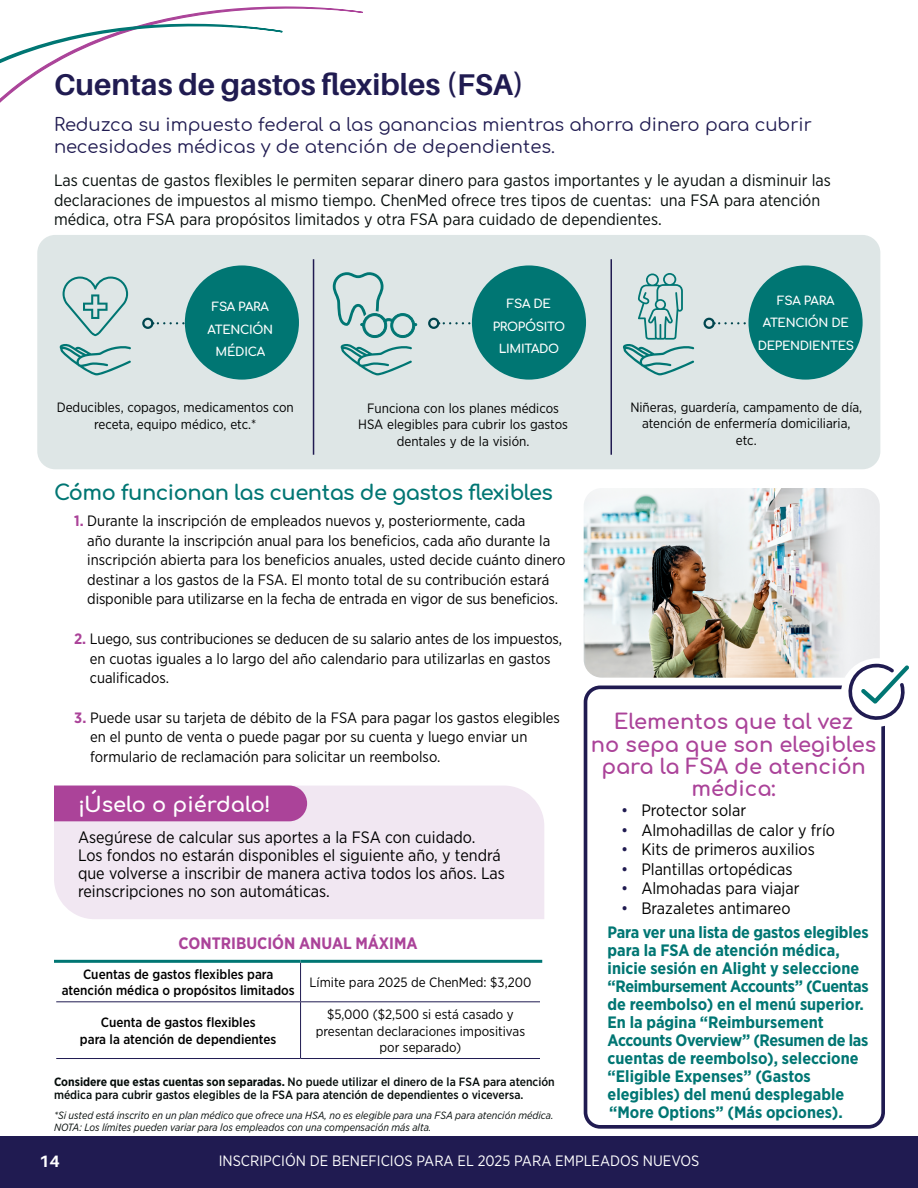
<style>
.page{position:relative;width:918px;height:1188px;background:#fff}
.page>*{position:absolute;margin:0;border:0;box-sizing:border-box;transform-origin:0 0}
.t1{font:700 30px "Aileron";color:#201b51}
.t2{font:700 21px/22.5px "Comfortaa";color:#ab4399;text-align:center}
.t3{font:700 21px "Comfortaa";letter-spacing:-.025em;color:#007673}
.t4{font:700 21px "Comfortaa";color:#fff}
.t5{font:18px/22.5px "Comfortaa";color:#201b51}
.t6{font:700 16.5px/18px "Gotham Narrow";color:#007673}
.t7{font:16.5px/18px "Gotham Narrow";color:#000}
.t8{font:16.5px/19.5px "Gotham Narrow";color:#060d0b}
.t9{font:700 16.5px "Gotham Narrow";color:#ab4399}
.t10{font:700 16.5px "Aileron";color:#fff}
.t11{font:15px/19.5px "Gotham Narrow";color:#000}
.t12{font:15px "Gotham Narrow";color:#fff}
.t13{font:13.5px/16.5px "Gotham Narrow";color:#000;text-align:center}
.t14{font:500 13.5px/16.2px "Gotham Narrow";color:#000;text-align:center}
.t15{font:500 12px/13.5px "Gotham Narrow";color:#060d0b}
.t16{font:700 12px/22.5px "Comfortaa";letter-spacing:-.025em;color:#fff;text-align:center}
.t17{font:italic 10.5px/12.6px "Gotham Narrow";color:#060d0b}
.s1{font-weight:700;color:#ab4399}
.s2{font-weight:700}
.s3{color:#201b51}
.s4{font-weight:400;color:#201b51}
.s5{font-weight:400;color:#000}
</style>
<div class="page">
<div style="left:0;top:1137px;width:918px;height:51px;background:#201b51"></div>
<svg style="left:148px;top:6px;width:215px;height:17px"></svg>
<svg style="left:0;top:23px;width:283px;height:213px"></svg>
<div style="left:37px;top:235px;width:843px;height:234px;background:#dee6e6;border-radius:18px"></div>
<svg style="left:715px;top:322px;width:30px;height:2px"></svg>
<div style="left:704px;top:318px;width:11px;height:11px;border:2px solid #00464f;border-radius:50%"></div>
<div style="left:748px;top:265px;width:115px;height:115px;background:#007673;border-radius:50%"></div>
<svg style="left:623px;top:273px;width:71px;height:103px"></svg>
<svg style="left:63px;top:277px;width:65px;height:59px"></svg>
<svg style="left:60px;top:344px;width:71px;height:32px"></svg>
<svg style="left:153px;top:322px;width:30px;height:2px"></svg>
<div style="left:142px;top:318px;width:11px;height:11px;border:2px solid #00464f;border-radius:50%"></div>
<div style="left:185px;top:265px;width:114px;height:115px;background:#007673;border-radius:50%"></div>
<svg style="left:439px;top:322px;width:30px;height:2px"></svg>
<div style="left:428px;top:318px;width:11px;height:11px;border:2px solid #00464f;border-radius:50%"></div>
<div style="left:472px;top:265px;width:114px;height:115px;background:#007673;border-radius:50%"></div>
<hr style="left:313px;top:259px;width:1px;height:196px;background:#201b51">
<hr style="left:611px;top:259px;width:1px;height:196px;background:#201b51">
<svg style="left:333px;top:272px;width:84px;height:104px"></svg>
<div style="left:54px;top:786px;width:490px;height:133px;background:#f1e7f2"></div>
<div style="left:54px;top:786px;width:253px;height:35px;background:#ab4399"></div>
<svg style="left:56px;top:963px;width:484px;height:95px"></svg>
<hr style="left:54px;top:960px;width:247px;height:3px;background:#007673">
<hr style="left:301px;top:960px;width:241px;height:3px;background:#007673">
<hr style="left:300px;top:963px;width:1px;height:38px;background:#201b51">
<hr style="left:56px;top:1001px;width:245px;height:1px;background:#201b51">
<hr style="left:301px;top:1001px;width:239px;height:1px;background:#201b51">
<hr style="left:300px;top:1002px;width:1px;height:56px;background:#201b51">
<hr style="left:56px;top:1058px;width:245px;height:1px;background:#201b51">
<hr style="left:301px;top:1058px;width:239px;height:1px;background:#201b51">
<img style="left:584px;top:488px;width:296px;height:190px">
<div style="left:584px;top:686px;width:301px;height:443px;border:4px solid #201b51;border-radius:15px"></div>
<div style="left:841px;top:658px;width:73px;height:69px;background:#fff;border-radius:50%"></div>
<svg style="left:845px;top:664px;width:64px;height:56px"></svg>
<h1 class="t1" style="left:54px;top:68px;width:471px">Cuentas de gastos flexibles (FSA)</h1>
<p class="t5" style="left:54px;top:111px;width:760px">Reduzca su impuesto federal a las ganancias mientras ahorra dinero para cubrir necesidades médicas y de atención de dependientes.</p>
<p class="t8" style="left:54px;top:170px;width:778px">Las cuentas de gastos flexibles le permiten separar dinero para gastos importantes y le ayudan a disminuir las declaraciones de impuestos al mismo tiempo. ChenMed ofrece tres tipos de cuentas: una FSA para atención médica, otra FSA para propósitos limitados y otra FSA para cuidado de dependientes.</p>
<p class="t16" style="left:208px;top:294px;width:67px">FSA PARA<br>ATENCIÓN<br>MÉDICA</p>
<p class="t16" style="left:493px;top:291px;width:74px">FSA DE<br>PROPÓSITO<br>LIMITADO</p>
<p class="t16" style="left:758px;top:287px;width:98px">FSA PARA<br>ATENCIÓN DE<br>DEPENDIENTES</p>
<p class="t13" style="left:57px;top:399px;width:239px">Deducibles, copagos, medicamentos con receta, equipo médico, etc.*</p>
<p class="t13" style="left:630px;top:398px;width:233px">Niñeras, guardería, campamento de día, atención de enfermería domiciliaria, etc.</p>
<p class="t13" style="left:358px;top:399px;width:211px">Funciona con los planes médicos<br>HSA elegibles para cubrir los gastos dentales y de la visión.</p>
<h2 class="t3" style="left:54px;top:473px;width:501px">Cómo funcionan las cuentas de gastos flexibles</h2>
<p class="t11" style="left:87px;top:511px;width:480px;text-indent:-13px"><span class="s1">1.</span> Durante la inscripción de empleados nuevos y, posteriormente, cada<br>año durante la inscripción anual para los beneficios, cada año durante la inscripción abierta para los beneficios anuales, usted decide cuánto dinero destinar a los gastos de la FSA. El monto total de su contribución estará disponible para utilizarse en la fecha de entrada en vigor de sus beneficios.</p>
<p class="t11" style="left:90px;top:629px;width:474px;text-indent:-16px"><span class="s1">2.</span> Luego, sus contribuciones se deducen de su salario antes de los impuestos, en cuotas iguales a lo largo del año calendario para utilizarlas en gastos cualificados.</p>
<p class="t11" style="left:90px;top:708px;width:471px;text-indent:-16px"><span class="s1">3.</span> Puede usar su tarjeta de débito de la FSA para pagar los gastos elegibles en el punto de venta o puede pagar por su cuenta y luego enviar un formulario de reclamación para solicitar un reembolso.</p>
<h2 class="t4" style="left:78px;top:785px;width:194px">¡Úselo o piérdalo!</h2>
<p class="t7" style="left:78px;top:828px;width:428px">Asegúrese de calcular sus aportes a la FSA con cuidado.<br>Los fondos no estarán disponibles el siguiente año, y tendrá que volverse a inscribir de manera activa todos los años. Las reinscripciones no son automáticas.</p>
<p class="t9" style="left:179px;top:933px;width:240px">CONTRIBUCIÓN ANUAL MÁXIMA</p>
<p class="t14" style="left:62px;top:966px;width:235px">Cuentas de gastos flexibles para atención médica o propósitos limitados</p>
<p class="t13" style="left:310px;top:974px;width:223px">Límite para 2025 de ChenMed: $3,200</p>
<p class="t14" style="left:80px;top:1014px;width:198px">Cuenta de gastos flexibles<br>para la atención de dependientes</p>
<p class="t13" style="left:316px;top:1006px;width:211px">$5,000 ($2,500 si está casado y presentan declaraciones impositivas por separado)</p>
<p class="t15" style="left:54px;top:1075px;width:502px"><span class="s2">Considere que estas cuentas son separadas.</span> No puede utilizar el dinero de la FSA para atención médica para cubrir gastos elegibles de la FSA para atención de dependientes o viceversa.</p>
<p class="t17" style="left:54px;top:1109px;width:501px">*Si usted está inscrito en un plan médico que ofrece una HSA, no es elegible para una FSA para atención médica.<br>NOTA: Los límites pueden variar para los empleados con una compensación más alta.</p>
<h2 class="t2" style="left:591px;top:707px;width:287px">Elementos que tal vez<br>no sepa que son elegibles para la FSA de atención médica:</h2>
<p class="t7" style="left:621px;top:801px;width:127px"><span class="s3">•</span> Protector solar</p>
<p class="t7" style="left:621px;top:820px;width:215px"><span class="s3">•</span> Almohadillas de calor y frío</p>
<p class="t7" style="left:621px;top:840px;width:195px"><span class="s3">•</span> Kits de primeros auxilios</p>
<p class="t7" style="left:621px;top:859px;width:173px"><span class="s3">•</span> Plantillas ortopédicas</p>
<p class="t7" style="left:621px;top:879px;width:180px"><span class="s3">•</span> Almohadas para viajar</p>
<p class="t6" style="left:608px;top:895px;width:262px;line-height:24.8px;text-indent:13px"><span class="s4">•</span> <span class="s5">Brazaletes antimareo<br></span>Para ver una lista de gastos elegibles</p>
<p class="t6" style="left:608px;top:941px;width:263px">para la FSA de atención médica, inicie sesión en Alight y seleccione “Reimbursement Accounts” (Cuentas de reembolso) en el menú superior.<br>En la página “Reimbursement Accounts Overview” (Resumen de las cuentas de reembolso), seleccione “Eligible Expenses” (Gastos elegibles) del menú desplegable “More Options” (Más opciones).</p>
<p class="t12" style="left:219px;top:1152px;width:482px">INSCRIPCIÓN DE BENEFICIOS PARA EL 2025 PARA EMPLEADOS NUEVOS</p>
<p class="t10" style="left:39px;top:1152px;width:22px">14</p>
</div>
